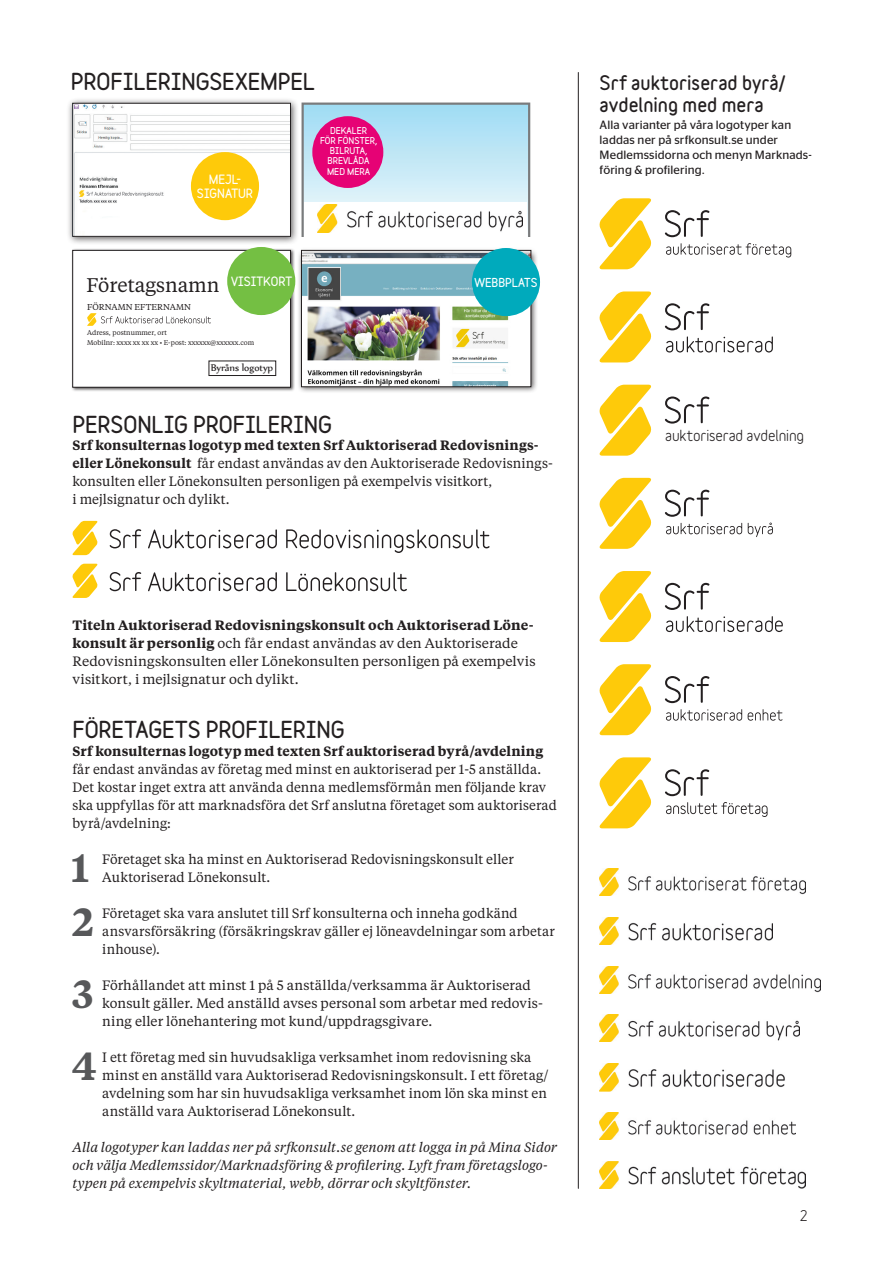
<style>
.page{position:relative;width:893px;height:1263px;background:#fff}
.page>*{position:absolute;margin:0;border:0;box-sizing:border-box;transform-origin:0 0}
.Brödtext{font:600 39.15px "Tiempos Text";color:#57585a}
.Mellanrubrik{font:900 21px "Variable";color:#231f20}
.t1{font:19.65px "Tiempos Text";color:#231f20}
.Mellanrubrik-2{font:900 18px/21.6px "Variable";color:#231f20}
.t2{font:700 14.55px "Variable";letter-spacing:-.01em;color:#231f20}
.t3{font:700 13.95px "Variable";color:#231f20}
.Brödtext-2{font:13.5px/18px "Tiempos Text";letter-spacing:.01em;color:#231f20}
.Brödtext-3{font:italic 13.5px/18px "Tiempos Text";letter-spacing:.005em;color:#231f20}
.Brödtext-4{font:12px/15px "Stag Sans";letter-spacing:.01em;color:#231f20}
.t4{font:11.7px "Nyala";color:#231f20}
.t5{font:900 11.55px "Variable";color:#fff}
.t6{font:900 11.1px "Variable";color:#fff}
.t7{font:900 8.55px/10.2px "Variable";color:#fff;text-align:center}
.t8{font:8.55px "Tiempos Text";color:#231f20}
.t9{font:6.9px "Tiempos Text";color:#231f20}
.s1{font-weight:600}
</style>
<div class="page">
<svg style="left:73px;top:521px;width:25px;height:34px"></svg>
<svg style="left:110px;top:529px;width:31px;height:19px"></svg>
<svg style="left:286px;top:529px;width:204px;height:24px"></svg>
<svg style="left:148px;top:529px;width:129px;height:19px"></svg>
<svg style="left:73px;top:564px;width:25px;height:34px"></svg>
<svg style="left:110px;top:572px;width:31px;height:19px"></svg>
<svg style="left:286px;top:572px;width:121px;height:19px"></svg>
<svg style="left:148px;top:572px;width:129px;height:19px"></svg>
<hr style="left:578px;top:72px;width:1px;height:1116px;background:#231f20">
<svg style="left:302px;top:103px;width:228px;height:134px;background:#bbe1f0"></svg>
<div style="left:304px;top:202px;width:223px;height:35px;background:#fff"></div>
<img style="left:318px;top:205px;width:204px;height:27px">
<div style="left:71px;top:248px;width:224px;height:143px;background:#231f20;opacity:.75"></div>
<div style="left:73px;top:250px;width:217px;height:137px;background:#fff"></div>
<div style="left:73px;top:250px;width:218px;height:137px;border:1px solid #231f20"></div>
<div style="left:209px;top:361px;width:67px;height:15px;border:1px solid #231f20"></div>
<svg style="left:87px;top:313px;width:124px;height:13px"></svg>
<div style="left:297px;top:246px;width:241px;height:147px;background:#231f20;opacity:.75"></div>
<img style="left:303px;top:254px;width:226px;height:131px">
<div style="left:301px;top:250px;width:230px;height:137px;border:1px solid #231f20"></div>
<div style="left:66px;top:97px;width:233px;height:148px;background:#231f20;opacity:.75"></div>
<img style="left:75px;top:105px;width:214px;height:129px">
<div style="left:73px;top:103px;width:218px;height:133px;border:1px solid #231f20"></div>
<div style="left:312px;top:116px;width:71px;height:72px;background:#e60275;border-radius:50%"></div>
<div style="left:227px;top:247px;width:68px;height:68px;background:#74bf43;border-radius:50%"></div>
<div style="left:472px;top:248px;width:68px;height:68px;background:#00aabc;border-radius:50%"></div>
<div style="left:191px;top:152px;width:68px;height:68px;background:#feca0a;border-radius:50%"></div>
<svg style="left:600px;top:291px;width:52px;height:71px"></svg>
<svg style="left:665px;top:303px;width:44px;height:27px"></svg>
<svg style="left:666px;top:336px;width:107px;height:16px"></svg>
<svg style="left:600px;top:385px;width:52px;height:71px"></svg>
<svg style="left:665px;top:396px;width:44px;height:28px"></svg>
<svg style="left:600px;top:478px;width:52px;height:71px"></svg>
<svg style="left:665px;top:490px;width:44px;height:27px"></svg>
<svg style="left:666px;top:523px;width:76px;height:11px"></svg>
<svg style="left:748px;top:523px;width:25px;height:14px"></svg>
<svg style="left:600px;top:571px;width:52px;height:71px"></svg>
<svg style="left:665px;top:583px;width:44px;height:27px"></svg>
<svg style="left:666px;top:616px;width:117px;height:16px"></svg>
<svg style="left:600px;top:664px;width:52px;height:71px"></svg>
<svg style="left:665px;top:676px;width:44px;height:27px"></svg>
<svg style="left:666px;top:709px;width:76px;height:12px"></svg>
<svg style="left:748px;top:709px;width:34px;height:12px"></svg>
<svg style="left:600px;top:198px;width:52px;height:71px"></svg>
<svg style="left:665px;top:210px;width:44px;height:27px"></svg>
<svg style="left:666px;top:243px;width:125px;height:15px"></svg>
<svg style="left:600px;top:757px;width:52px;height:71px"></svg>
<svg style="left:666px;top:802px;width:101px;height:15px"></svg>
<svg style="left:665px;top:769px;width:44px;height:27px"></svg>
<img style="left:600px;top:869px;width:206px;height:27px">
<img style="left:600px;top:917px;width:173px;height:27px">
<img style="left:600px;top:966px;width:221px;height:27px">
<img style="left:600px;top:1015px;width:199px;height:27px">
<img style="left:600px;top:1063px;width:185px;height:28px">
<img style="left:600px;top:1113px;width:196px;height:27px">
<img style="left:600px;top:1161px;width:206px;height:27px">
<p class="Mellanrubrik" style="left:71px;top:66px;width:246px">PROFILERINGSEXEMPEL</p>
<p class="t5" style="left:209px;top:170px;width:34px">MEJL-</p>
<p class="t5" style="left:197px;top:184px;width:58px">SIGNATUR</p>
<p class="t7" style="left:320px;top:125px;width:59px">DEKALER<br>FÖR FÖNSTER,<br>BILRUTA,<br>BREVLÅDA<br>MED MERA</p>
<p class="t1" style="left:87px;top:272px;width:134px">Företagsnamn</p>
<p class="t5" style="left:231px;top:273px;width:62px">VISITKORT</p>
<p class="t6" style="left:474px;top:274px;width:65px">WEBBPLATS</p>
<p class="t8" style="left:87px;top:301px;width:105px">FÖRNAMN EFTERNAMN</p>
<p class="t9" style="left:87px;top:328px;width:81px">Adress, postnummer, ort</p>
<p class="t9" style="left:87px;top:338px;width:169px">Mobilnr: xxxx xx xx xx • E-post: xxxxxx@xxxxxx.com</p>
<p class="t4" style="left:211px;top:360px;width:64px">Byråns logotyp</p>
<p class="Mellanrubrik" style="left:73px;top:408px;width:261px">PERSONLIG PROFILERING</p>
<p class="Brödtext-2" style="left:73px;top:436px;width:482px"><span class="s1">Srf konsulternas logotyp med texten Srf Auktoriserad Redovisnings&shy;eller Lönekonsult</span> får endast användas av den Auktoriserade Redovisnings&shy;konsulten eller Lönekonsulten personligen på exempelvis visitkort,<br>i mejlsignatur och dylikt.</p>
<p class="Mellanrubrik-2" style="left:600px;top:72px;width:187px">Srf auktoriserad byrå/ avdelning med mera</p>
<p class="Brödtext-4" style="left:600px;top:117px;width:214px">Alla varianter på våra logotyper kan laddas ner på srfkonsult.se under<br>Medlemssidorna och menyn Marknads&shy;föring &amp; profilering.</p>
<p class="t2" style="left:665px;top:423px;width:140px">auktoriserad avdelning</p>
<p class="Brödtext-2" style="left:73px;top:616px;width:465px"><span class="s1">Titeln Auktoriserad Redovisningskonsult och Auktoriserad Löne&shy;konsult är personlig</span> och får endast användas av den Auktoriserade Redovisningskonsulten eller Lönekonsulten personligen på exempelvis visitkort, i mejlsignatur och dylikt.</p>
<p class="Mellanrubrik" style="left:73px;top:714px;width:274px">FÖRETAGETS PROFILERING</p>
<p class="Brödtext-2" style="left:73px;top:742px;width:486px"><span class="s1">Srf konsulternas logotyp med texten Srf auktoriserad byrå/avdelning </span>får endast användas av företag med minst en auktoriserad per 1-5 anställda.<br>Det kostar inget extra att använda denna medlemsförmån men följande krav ska uppfyllas för att marknadsföra det Srf anslutna företaget som auktoriserad byrå/avdelning:</p>
<p class="Brödtext" style="left:71px;top:841px;width:20px">1</p>
<p class="Brödtext-2" style="left:102px;top:850px;width:413px">Företaget ska ha minst en Auktoriserad Redovisningskonsult eller<br>Auktoriserad Lönekonsult.</p>
<p class="Brödtext" style="left:72px;top:895px;width:23px">2</p>
<p class="Brödtext-2" style="left:102px;top:904px;width:454px">Företaget ska vara anslutet till Srf konsulterna och inneha godkänd ansvarsförsäkring (försäkringskrav gäller ej löneavdelningar som arbetar inhouse).</p>
<p class="Brödtext" style="left:72px;top:967px;width:23px">3</p>
<p class="Brödtext-2" style="left:102px;top:976px;width:442px">Förhållandet att minst 1 på 5 anställda/verksamma är Auktoriserad konsult gäller. Med anställd avses personal som arbetar med redovis&shy;ning eller lönehantering mot kund/uppdragsgivare.</p>
<p class="Brödtext" style="left:72px;top:1039px;width:26px">4</p>
<p class="Brödtext-2" style="left:102px;top:1048px;width:448px">I ett företag med sin huvudsakliga verksamhet inom redovisning ska minst en anställd vara Auktoriserad Redovisningskonsult. I ett företag/ avdelning som har sin huvudsakliga verksamhet inom lön ska minst en anställd vara Auktoriserad Lönekonsult.</p>
<p class="Brödtext-3" style="left:73px;top:1138px;width:486px">Alla logotyper kan laddas ner på srfkonsult.se genom att logga in på Mina Sidor och välja Medlemssidor/Marknadsföring &amp; profilering. Lyft fram företagslogo&shy;typen på exempelvis skyltmaterial, webb, dörrar och skyltfönster.</p>
<p class="t3" style="left:800px;top:1203px;width:10px">2</p>
</div>
